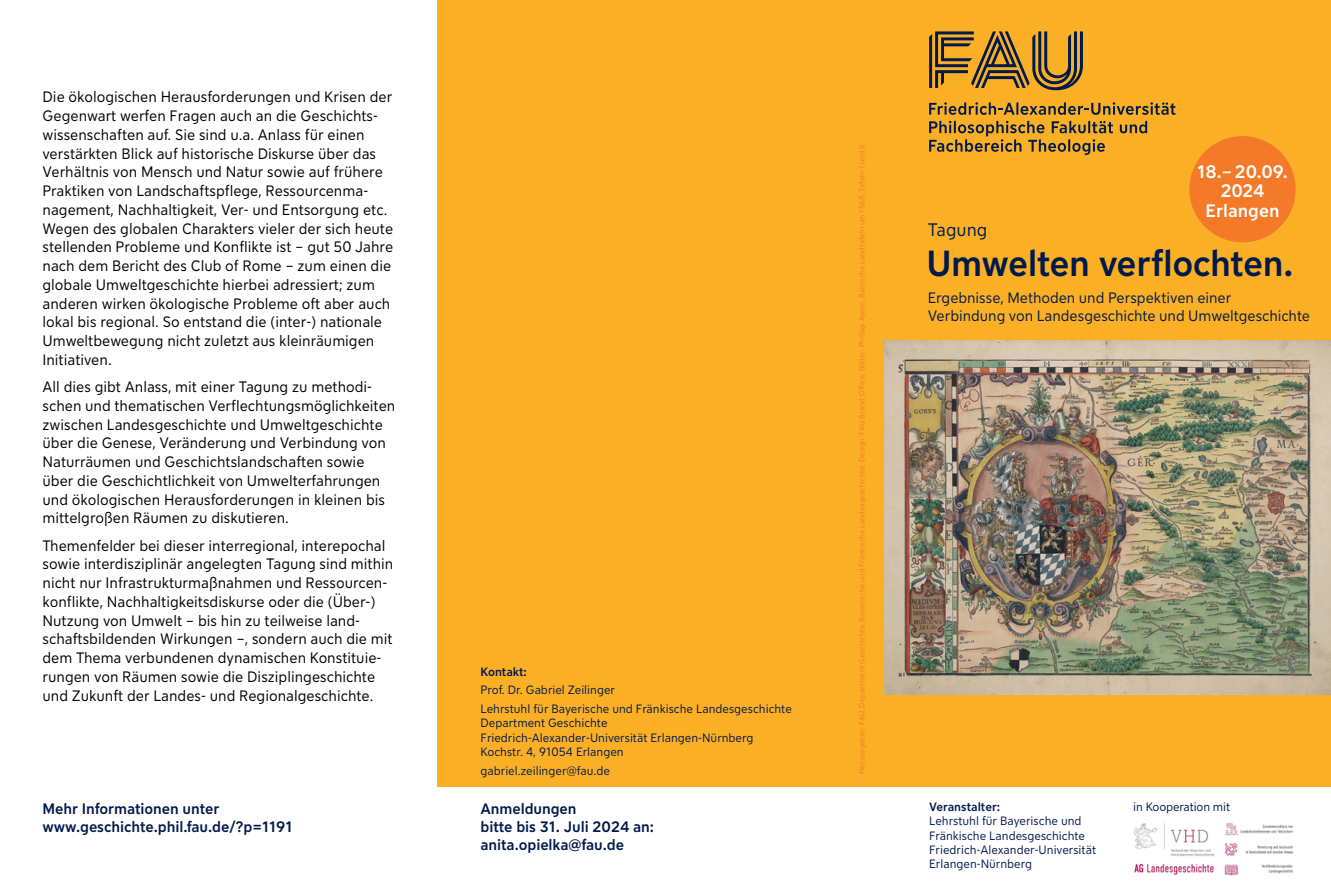
<style>
.page{position:relative;width:1331px;height:893px;background:#fff}
.page>*{position:absolute;margin:0;border:0;box-sizing:border-box;transform-origin:0 0}
.t1{font:500 36px "FAU Sans";letter-spacing:-.015em;color:#001a4b}
.t2{font:500 18px/19.5px "FAU Sans";letter-spacing:-.005em;color:#fff;text-align:center}
.t3{font:18px "FAU Sans";color:#001a4b}
.t4{font:15px/18.8px "FAU Sans";color:#000}
.t5{font:500 15px/18px "FAU Sans";letter-spacing:-.005em;color:#001a4b}
.t6{font:15px/18px "FAU Sans";letter-spacing:-.005em;color:#001a4b}
.t7{font:12px/14.4px "FAU Sans";color:#001a4b}
.t8{font:500 12px "FAU Sans";color:#001a4b}
.t9{font:7.5px "FAU Sans";letter-spacing:.02em;color:#f47929}
</style>
<div class="page">
<div style="left:438px;top:0;width:893px;height:787px;background:#fbaf25"></div>
<svg style="left:1120px;top:121px;width:27px;height:12px"></svg>
<svg style="left:929px;top:121px;width:184px;height:34px"></svg>
<svg style="left:929px;top:102px;width:246px;height:13px"></svg>
<svg style="left:929px;top:31px;width:154px;height:59px"></svg>
<img style="left:884px;top:340px;width:447px;height:355px">
<div style="left:1189px;top:136px;width:107px;height:106px;background:#f47929;border-radius:50%"></div>
<img style="left:1134px;top:822px;width:159px;height:54px">
<p class="t4" style="left:43px;top:87px;width:352px">Die ökologischen Herausforderungen und Krisen der Gegenwart werfen Fragen auch an die Geschichts&shy;wissenschaften auf. Sie sind u.a. Anlass für einen verstärkten Blick auf historische Diskurse über das Verhältnis von Mensch und Natur sowie auf frühere Praktiken von Landschaftspflege, Ressourcenma&shy;nagement, Nachhaltigkeit, Ver- und Entsorgung etc.<br>Wegen des globalen Charakters vieler der sich heute stellenden Probleme und Konflikte ist – gut 50 Jahre nach dem Bericht des Club of Rome – zum einen die globale Umweltgeschichte hierbei adressiert; zum anderen wirken ökologische Probleme oft aber auch lokal bis regional. So entstand die (inter-) nationale Umweltbewegung nicht zuletzt aus kleinräumigen Initiativen.</p>
<p class="t4" style="left:43px;top:377px;width:354px">All dies gibt Anlass, mit einer Tagung zu methodi&shy;schen und thematischen Verflechtungsmöglichkeiten zwischen Landesgeschichte und Umweltgeschichte über die Genese, Veränderung und Verbindung von Naturräumen und Geschichtslandschaften sowie über die Geschichtlichkeit von Umwelterfahrungen und ökologischen Herausforderungen in kleinen bis mittelgroßen Räumen zu diskutieren.</p>
<p class="t4" style="left:43px;top:535px;width:352px">Themenfelder bei dieser interregional, interepochal sowie interdisziplinär angelegten Tagung sind mithin nicht nur Infrastrukturmaßnahmen und Ressourcen&shy;konflikte, Nachhaltigkeitsdiskurse oder die (Über-)<br>Nutzung von Umwelt – bis hin zu teilweise land&shy;schaftsbildenden Wirkungen –, sondern auch die mit dem Thema verbundenen dynamischen Konstituie&shy;rungen von Räumen sowie die Disziplingeschichte und Zukunft der Landes- und Regionalgeschichte.</p>
<p class="t5" style="left:43px;top:798px;width:252px">Mehr Informationen unter www.geschichte.phil.fau.de/?p=1191</p>
<p class="t8" style="left:480px;top:663px;width:48px">Kontakt:</p>
<p class="t7" style="left:480px;top:680px;width:313px;line-height:18.6px">Prof. Dr. Gabriel Zeilinger<br>Lehrstuhl für Bayerische und Fränkische Landesgeschichte</p>
<p class="t7" style="left:480px;top:715px;width:275px">Department Geschichte<br>Friedrich-Alexander-Universität Erlangen-Nürnberg<br>Kochstr. 4, 91054 Erlangen</p>
<p class="t7" style="left:480px;top:763px;width:131px">gabriel.zeilinger@fau.de</p>
<p class="t9" style="left:856px;top:774px;width:633px;rotate:-90deg">Herausgeber: FAU, Department Geschichte, Bayerische und Fränkische Landesgeschichte; Design: FAU Brand Office; Bilder: Philipp Apian, Bairische Landtafeln um 1568, Tafeln 1 und 5.</p>
<p class="t2" style="left:1197px;top:161px;width:92px">18.– 20.09.<br>2024<br>Erlangen</p>
<p class="t3" style="left:928px;top:216px;width:61px">Tagung</p>
<h1 class="t1" style="left:926px;top:237px;width:368px">Umwelten verflochten.</h1>
<p class="t6" style="left:928px;top:288px;width:384px">Ergebnisse, Methoden und Perspektiven einer<br>Verbindung von Landesgeschichte und Umweltgeschichte</p>
<p class="t8" style="left:929px;top:798px;width:73px">Veranstalter:</p>
<p class="t7" style="left:929px;top:813px;width:168px">Lehrstuhl für Bayerische und<br>Fränkische Landesgeschichte<br>Friedrich-Alexander-Universität<br>Erlangen-Nürnberg</p>
<p class="t5" style="left:480px;top:798px;width:98px">Anmeldungen</p>
<p class="t7" style="left:1133px;top:799px;width:98px">in Kooperation mit</p>
<p class="t5" style="left:480px;top:816px;width:175px">bitte bis 31. Juli 2024 an: anita.opielka@fau.de</p>
</div>
